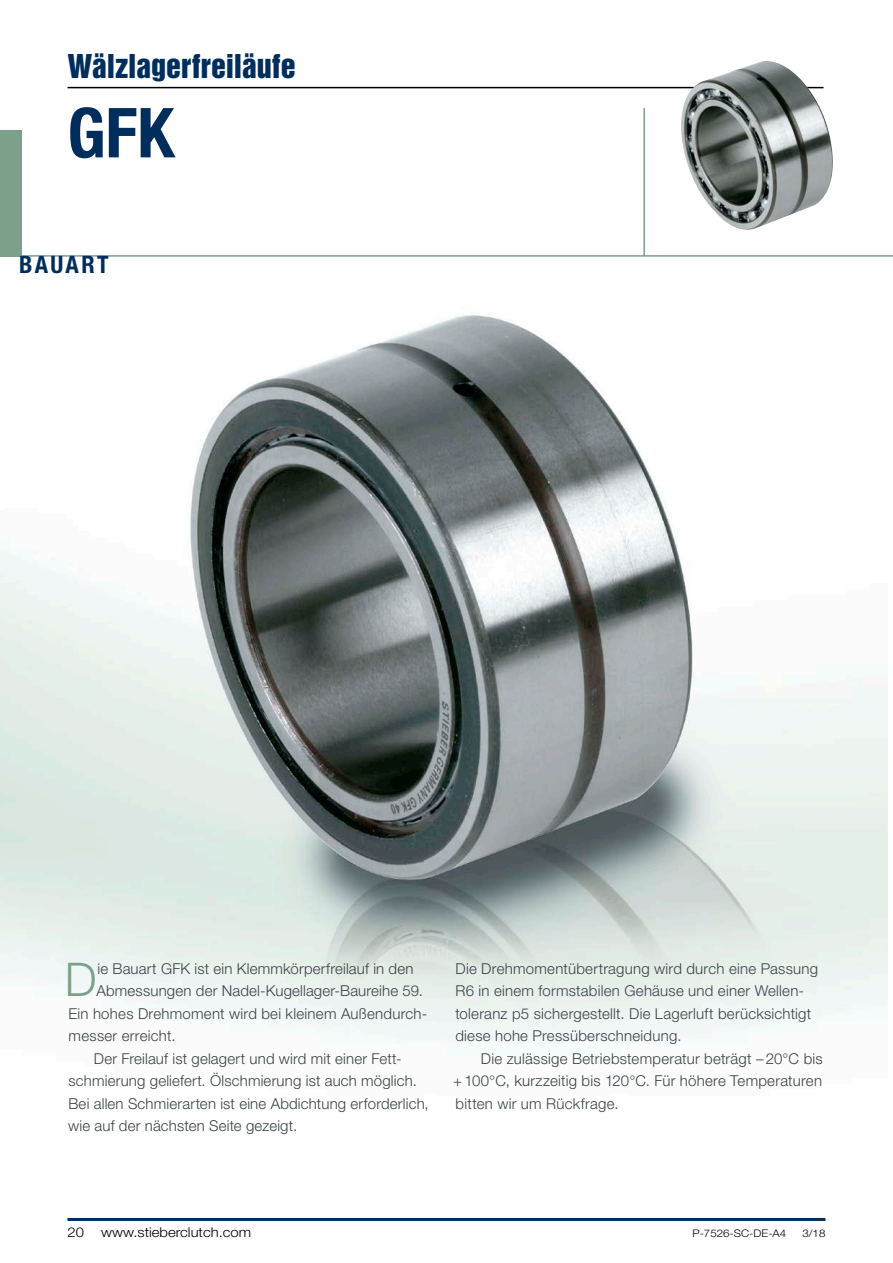
<style>
.page{position:relative;width:893px;height:1263px;background:#fff}
.page>*{position:absolute;margin:0;border:0;box-sizing:border-box;transform-origin:0 0}
.Headline_Big{font:700 condensed 69px "Helvetica Neue LT Std";color:#002e5c}
.Fließtext_Initial{font:300 46.5px "Helvetica Neue LT Std";color:#7ca18a}
.t1{font:30px "Helvetica Inserat LT Std";color:#002e5c}
.Headline_Blau{font:700 condensed 24px "Helvetica Neue LT Std";letter-spacing:.095em;color:#002e5c}
.Fließtext_Schwarz_Ei{font:300 15px/22.5px "Helvetica Neue LT Std";letter-spacing:.015em;color:#3b4346}
.Fließtext_Initial-2{font:300 15px "Helvetica Neue LT Std";letter-spacing:.015em;color:#3b4346}
.t2{font:300 13.5px "Helvetica Neue LT Std";color:#000;scale:1.1 1}
.t3{font:300 10.5px "Helvetica Neue LT Std";color:#000;scale:1.1 1}
</style>
<div class="page">
<hr style="left:68px;top:87px;width:756px;height:1px;background:#000">
<hr style="left:643px;top:108px;width:2px;height:148px;background:#7ca18a">
<hr style="left:0;top:255px;width:893px;height:2px;background:#7ca18a">
<div style="left:0;top:130px;width:21px;height:126px;background:#7ca18a"></div>
<img style="left:0;top:314px;width:887px;height:732px">
<img style="left:677px;top:61px;width:156px;height:169px">
<hr style="left:68px;top:1218px;width:757px;height:3px;background:#002e5c">
<p class="t1" style="left:68px;top:48px;width:230px">Wälzlagerfreiläufe</p>
<p class="Headline_Big" style="left:67px;top:91px;width:108px">GFK</p>
<p class="Headline_Blau" style="left:19px;top:250px;width:91px">BAUART</p>
<p class="Fließtext_Initial" style="left:65px;top:951px;width:33px">D</p>
<p class="Fließtext_Initial-2" style="left:98px;top:959px;width:318px">ie Bauart GFK ist ein Klemmkörperfreilauf in den</p>
<p class="Fließtext_Initial-2" style="left:96px;top:982px;width:328px">Abmessungen der Nadel-Kugellager-Baureihe 59.</p>
<p class="Fließtext_Initial-2" style="left:68px;top:1004px;width:360px">Ein hohes Drehmoment wird bei kleinem Außendurch-</p>
<p class="Fließtext_Initial-2" style="left:69px;top:1027px;width:108px">messer erreicht.</p>
<p class="Fließtext_Schwarz_Ei" style="left:68px;top:1047px;width:362px;text-indent:26px">Der Freilauf ist gelagert und wird mit einer Fett&shy;schmierung geliefert. Ölschmierung ist auch möglich.<br>Bei allen Schmierarten ist eine Abdichtung erforderlich, wie auf der nächsten Seite gezeigt.</p>
<p class="Fließtext_Schwarz_Ei" style="left:455px;top:957px;width:364px">Die Drehmomentübertragung wird durch eine Passung R6 in einem formstabilen Gehäuse und einer Wellen&shy;toleranz p5 sichergestellt. Die Lagerluft berücksichtigt diese hohe Pressüberschneidung.</p>
<p class="Fließtext_Schwarz_Ei" style="left:453px;top:1047px;width:371px;text-align:justify;text-indent:28px">Die zulässige Betriebstemperatur beträgt – 20°C bis +100°C, kurzzeitig bis 120°C. Für höhere Temperaturen bitten wir um Rückfrage.</p>
<p class="t2" style="left:68px;top:1223px;width:17px">20</p>
<p class="t2" style="left:101px;top:1223px;width:138px">www.stieberclutch.com</p>
<p class="t3" style="left:692px;top:1226px;width:87px">P-7526-SC-DE-A4</p>
<p class="t3" style="left:802px;top:1226px;width:23px">3/18</p>
</div>
